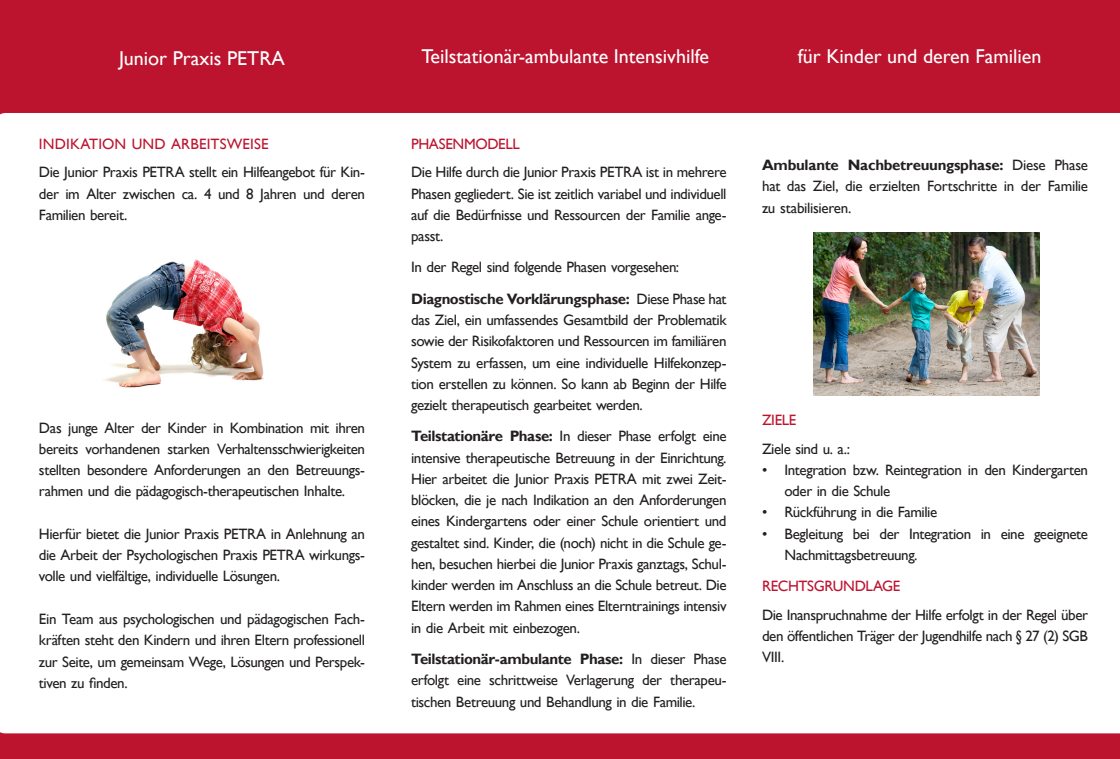
<style>
.page{position:relative;width:1120px;height:759px;background:#fff}
.page>*{position:absolute;margin:0;border:0;box-sizing:border-box;transform-origin:0 0}
.t1{font:20px "Gill Sans";color:#fff}
.t2{font:15px/21.2px "Gill Sans";letter-spacing:-.03em;color:#231f20;text-align:justify}
.t3{font:15px "Gill Sans";letter-spacing:-.015em;color:#bc142f}
.t4{font:15px "Gill Sans";letter-spacing:.01em;color:#bc142f}
.s1{font-weight:700}
</style>
<div class="page">
<div style="left:0;top:0;width:1120px;height:758px;background:#bc142f"></div>
<div style="left:0;top:113px;width:1120px;height:620px;background:#fff"></div>
<img style="left:87px;top:253px;width:196px;height:142px">
<img style="left:813px;top:232px;width:227px;height:163px">
<p class="t1" style="left:119px;top:46px;width:167px">Junior Praxis PETRA</p>
<p class="t4" style="left:39px;top:135px;width:231px">INDIKATION UND ARBEITSWEISE</p>
<p class="t2" style="left:39px;top:162px;width:327px">Die Junior Praxis PETRA stellt ein Hilfeangebot für Kin&shy;der im Alter zwischen ca. 4 und 8 Jahren und deren Familien bereit.</p>
<p class="t2" style="left:39px;top:417px;width:327px">Das junge Alter der Kinder in Kombination mit ihren bereits vorhandenen starken Verhaltensschwierigkeiten stellten besondere Anforderungen an den Betreuungs&shy;rahmen und die pädagogisch-therapeutischen Inhalte.</p>
<p class="t2" style="left:39px;top:523px;width:327px">Hierfür bietet die Junior Praxis PETRA in Anlehnung an die Arbeit der Psychologischen Praxis PETRA wirkungs&shy;volle und vielfältige, individuelle Lösungen.</p>
<p class="t2" style="left:39px;top:608px;width:327px">Ein Team aus psychologischen und pädagogischen Fach&shy;kräften steht den Kindern und ihren Eltern professionell zur Seite, um gemeinsam Wege, Lösungen und Perspek&shy;tiven zu finden.</p>
<p class="t1" style="left:421px;top:45px;width:289px">Teilstationär-ambulante Intensivhilfe</p>
<p class="t1" style="left:798px;top:45px;width:245px">für Kinder und deren Familien</p>
<p class="t3" style="left:411px;top:135px;width:110px">PHASENMODELL</p>
<p class="t2" style="left:411px;top:162px;width:317px">Die Hilfe durch die Junior Praxis PETRA ist in mehrere Phasen gegliedert. Sie ist zeitlich variabel und individuell auf die Bedürfnisse und Ressourcen der Familie ange&shy;passt.</p>
<p class="t2" style="left:411px;top:257px;width:270px">In der Regel sind folgende Phasen vorgesehen:</p>
<p class="t2" style="left:411px;top:288px;width:317px"><span class="s1">Diagnostische Vorklärungsphase:</span> Diese Phase hat das Ziel, ein umfassendes Gesamtbild der Problematik sowie der Risikofaktoren und Ressourcen im familiären System zu erfassen, um eine individuelle Hilfekonzep&shy;tion erstellen zu können. So kann ab Beginn der Hilfe gezielt therapeutisch gearbeitet werden.</p>
<p class="t2" style="left:411px;top:426px;width:317px"><span class="s1">Teilstationäre Phase:</span> In dieser Phase erfolgt eine intensive therapeutische Betreuung in der Einrichtung.<br>Hier arbeitet die Junior Praxis PETRA mit zwei Zeit&shy;blöcken, die je nach Indikation an den Anforderungen eines Kindergartens oder einer Schule orientiert und gestaltet sind. Kinder, die (noch) nicht in die Schule ge&shy;hen, besuchen hierbei die Junior Praxis ganztags, Schul&shy;kinder werden im Anschluss an die Schule betreut. Die Eltern werden im Rahmen eines Elterntrainings intensiv in die Arbeit mit einbezogen.</p>
<p class="t2" style="left:411px;top:648px;width:317px"><span class="s1">Teilstationär-ambulante Phase:</span> In dieser Phase erfolgt eine schrittweise Verlagerung der therapeu&shy;tischen Betreuung und Behandlung in die Familie.</p>
<p class="t2" style="left:762px;top:154px;width:327px"><span class="s1">Ambulante Nachbetreuungsphase:</span> Diese Phase hat das Ziel, die erzielten Fortschritte in der Familie zu stabilisieren.</p>
<p class="t3" style="left:762px;top:411px;width:36px">ZIELE</p>
<p class="t2" style="left:762px;top:438px;width:90px">Ziele sind u. a.:</p>
<p class="t2" style="left:784px;top:459px;width:305px;text-indent:-22px">• Integration bzw. Reintegration in den Kindergarten oder in die Schule</p>
<p class="t2" style="left:762px;top:501px;width:177px">• Rückführung in die Familie</p>
<p class="t2" style="left:784px;top:523px;width:305px;text-indent:-22px">• Begleitung bei der Integration in eine geeignete<br>Nachmittagsbetreuung.</p>
<p class="t3" style="left:762px;top:577px;width:140px">RECHTSGRUNDLAGE</p>
<p class="t2" style="left:762px;top:604px;width:327px">Die Inanspruchnahme der Hilfe erfolgt in der Regel über den öffentlichen Träger der Jugendhilfe nach § 27 (2) SGB VIII.</p>
</div>
